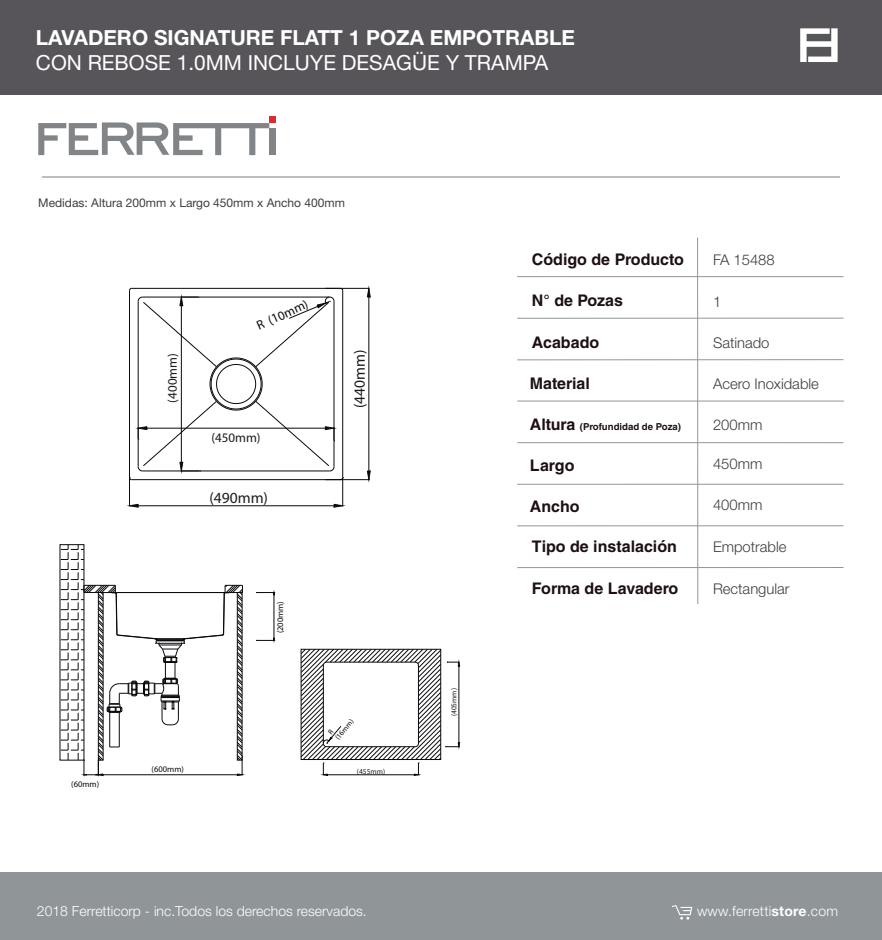
<style>
.page{position:relative;width:882px;height:940px;background:#fff}
.page>*{position:absolute;margin:0;border:0;box-sizing:border-box;transform-origin:0 0}
.t1{font:700 20.8px "Helvetica Neue LT Std";color:#fff}
.t2{font:20.8px "Helvetica Neue LT Std";color:#fff}
.t3{font:700 16px "Helvetica LT Std";color:#1d0f12}
.t4{font:15.52px "Myriad Pro";color:#1e1a1e}
.t5{font:300 14.8px "Helvetica Neue LT Std";color:#3f3f44}
.t6{font:300 14px "Helvetica Neue LT Std";color:#fff}
.t7{font:13.04px "Myriad Pro";color:#1e1a1e}
.t8{font:13.04px "Myriad Pro";color:#0b090d}
.t9{font:12px "Helvetica Neue LT Std";color:#3f3f44}
.t10{font:700 9.6px "Helvetica LT Std";color:#1d0f12}
.t11{font:8.56px "Myriad Pro";color:#0b090d}
.t12{font:7.44px "Myriad Pro";color:#1e1a1e}
.t13{font:7.44px/9px "Myriad Pro";color:#0b090d}
.s1{font-size:16px}
.s2{font-weight:700}
</style>
<div class="page">
<div style="left:0;top:0;width:881px;height:95px;background:#575559"></div>
<svg style="left:800px;top:28px;width:37px;height:34px"></svg>
<div style="left:269px;top:128px;width:6px;height:27px;background:#818587"></div>
<svg style="left:38px;top:122px;width:231px;height:33px"></svg>
<div style="left:269px;top:116px;width:6px;height:7px;background:#db2b2f"></div>
<div style="left:0;top:872px;width:881px;height:68px;background:#909597"></div>
<svg style="left:671px;top:905px;width:21px;height:15px"></svg>
<hr style="left:42px;top:176px;width:797px;height:2px;background:#919698">
<svg style="left:517px;top:237px;width:327px;height:367px"></svg>
<hr style="left:517px;top:567px;width:326px;height:1px;background:#919698">
<hr style="left:326px;top:288px;width:43px;height:1px;background:#0b090d">
<hr style="left:326px;top:479px;width:43px;height:1px;background:#0b090d">
<hr style="left:368px;top:297px;width:1px;height:174px;background:#0b090d">
<svg style="left:367px;top:286px;width:3px;height:12px"></svg>
<svg style="left:367px;top:470px;width:3px;height:12px"></svg>
<svg style="left:127px;top:288px;width:218px;height:220px"></svg>
<svg style="left:300px;top:649px;width:160px;height:127px"></svg>
<hr style="left:274px;top:595px;width:1px;height:43px;background:#0b090d">
<svg style="left:256px;top:638px;width:19px;height:5px"></svg>
<svg style="left:256px;top:590px;width:19px;height:5px"></svg>
<svg style="left:61px;top:545px;width:183px;height:231px"></svg>
<h1 class="t1" style="left:36px;top:25px;width:540px">LAVADERO SIGNATURE FLATT 1 POZA EMPOTRABLE</h1>
<h1 class="t2" style="left:36px;top:50px;width:513px">CON REBOSE 1.0MM INCLUYE DESAGÜE Y TRAMPA</h1>
<p class="t9" style="left:38px;top:196px;width:308px">Medidas: Altura 200mm x Largo 450mm x Ancho 400mm</p>
<p class="t11" style="left:71px;top:779px;width:29px">(60mm)</p>
<p class="t7" style="left:164px;top:403px;width:51px;rotate:-90deg">(400mm)</p>
<p class="t8" style="left:254px;top:319px;width:57px;rotate:-24deg">R (10mm)</p>
<p class="t7" style="left:211px;top:429px;width:51px">(450mm)</p>
<p class="t4" style="left:209px;top:488px;width:60px">(490mm)</p>
<p class="t4" style="left:350px;top:408px;width:60px;rotate:-90deg">(440mm)</p>
<p class="t11" style="left:152px;top:764px;width:34px">(600mm)</p>
<p class="t11" style="left:275px;top:633px;width:34px;rotate:-90deg">(200mm)</p>
<p class="t13" style="left:326px;top:730px;width:26px;rotate:-50deg">R (16mm)</p>
<p class="t12" style="left:357px;top:767px;width:30px">(455mm)</p>
<p class="t12" style="left:449px;top:716px;width:30px;rotate:-90deg">(405mm)</p>
<p class="t3" style="left:531px;top:250px;width:153px">Código de Producto</p>
<p class="t5" style="left:712px;top:251px;width:63px">FA 15488</p>
<p class="t3" style="left:531px;top:291px;width:93px">N° de Pozas</p>
<p class="t5" style="left:712px;top:292px;width:10px">1</p>
<p class="t3" style="left:531px;top:332px;width:69px">Acabado</p>
<p class="t5" style="left:712px;top:333px;width:58px">Satinado</p>
<p class="t3" style="left:529px;top:373px;width:61px">Material</p>
<p class="t5" style="left:712px;top:374px;width:107px">Acero Inoxidable</p>
<p class="t10" style="left:529px;top:420px;width:153px"><span class="s1">Altura</span> (Profundidad de Poza)</p>
<p class="t5" style="left:712px;top:415px;width:51px">200mm</p>
<p class="t3" style="left:529px;top:455px;width:46px">Largo</p>
<p class="t5" style="left:712px;top:454px;width:51px">450mm</p>
<p class="t3" style="left:529px;top:497px;width:51px">Ancho</p>
<p class="t5" style="left:712px;top:496px;width:51px">400mm</p>
<p class="t3" style="left:531px;top:537px;width:146px">Tipo de instalación</p>
<p class="t5" style="left:712px;top:538px;width:75px">Empotrable</p>
<p class="t3" style="left:531px;top:579px;width:148px">Forma de Lavadero</p>
<p class="t5" style="left:712px;top:580px;width:78px">Rectangular</p>
<p class="t6" style="left:37px;top:903px;width:331px">2018 Ferretticorp - inc.Todos los derechos reservados.</p>
<p class="t6" style="left:696px;top:903px;width:142px">www.ferretti<span class="s2">store</span>.com</p>
</div>
